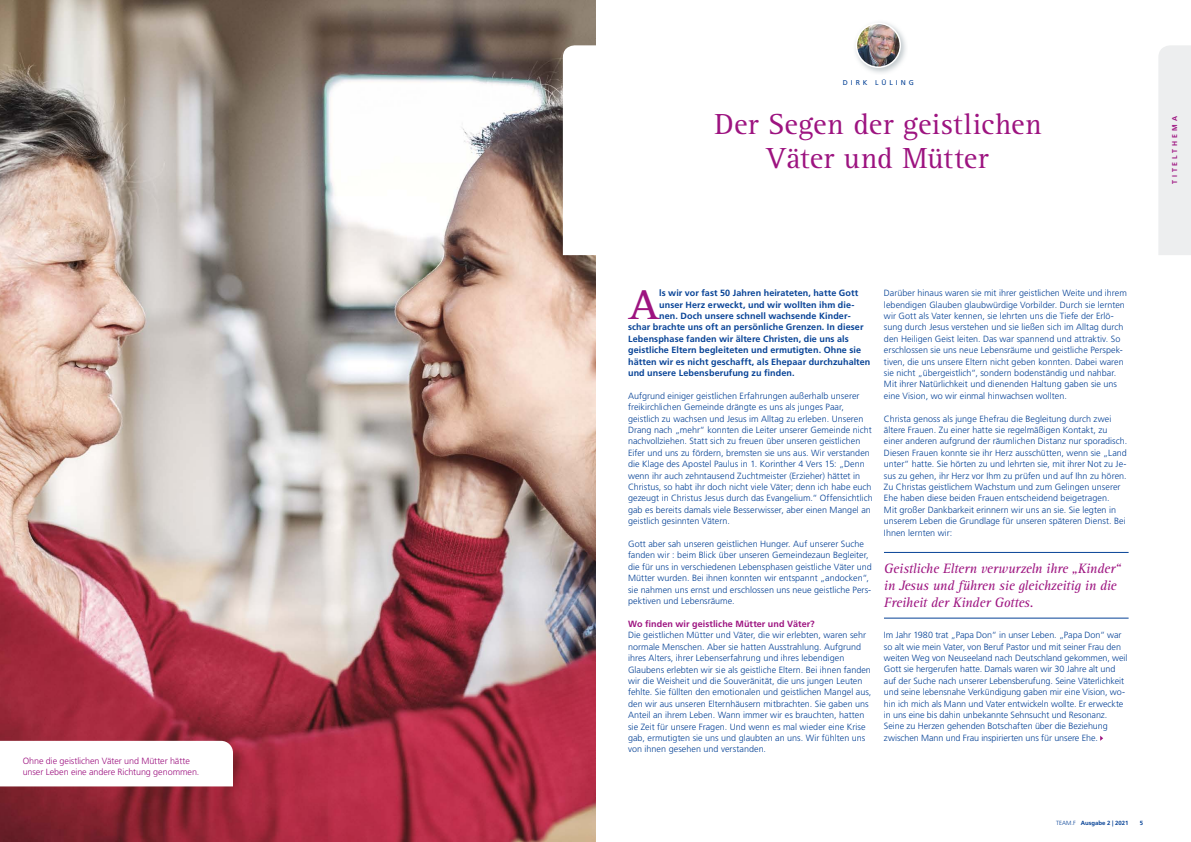
<style>
.page{position:relative;width:1191px;height:842px;background:#fff}
.page>*{position:absolute;margin:0;border:0;box-sizing:border-box;transform-origin:0 0}
.t1{font:700 43.2px "Rotis Serif Std";color:#9d1380}
.t2{font:30px/33px "Rotis Serif Std";letter-spacing:.01em;color:#9d1380;text-align:center}
.t3{font:italic 14px/17px "Rotis Serif Std";letter-spacing:-.02em;color:#9d1380}
.t4{font:300 9px/11.4px "Frutiger LT Std";color:#064296}
.t5{font:700 9px "Frutiger LT Std";letter-spacing:.01em;color:#064296}
.t6{font:300 9px/11.4px "Frutiger LT Std";letter-spacing:-.005em;color:#9d1380}
.t7{font:700 9px "Frutiger LT Std";letter-spacing:.01em;color:#9d1380}
.t8{font:700 7px "Frutiger LT Std";letter-spacing:.425em;color:#9d1380}
.t9{font:7px "Frutiger LT Std";letter-spacing:.42em;color:#064296}
.t10{font:700 6px "Frutiger LT Std";color:#064296}
.s1{font-weight:300}
</style>
<div class="page">
<hr style="left:884px;top:552px;width:244px;height:1px;background:#064296">
<hr style="left:884px;top:618px;width:244px;height:1px;background:#064296">
<svg style="left:1100px;top:736px;width:3px;height:5px"></svg>
<div style="left:1158px;top:45px;width:33px;height:210px;background:#edeeef"></div>
<div style="left:852px;top:19px;width:56px;height:56px;background:#a5b0b5;opacity:.7"></div>
<img style="left:856px;top:23px;width:44px;height:44px;border-radius:22px">
<div style="left:855px;top:23px;width:46px;height:45px;border:2px solid #fff;border-radius:50%"></div>
<img style="left:0;top:0;width:595px;height:842px">
<svg style="left:0;top:741px;width:233px;height:45px"></svg>
<svg style="left:563px;top:45px;width:33px;height:210px"></svg>
<p class="t6" style="left:23px;top:755px;width:178px">Ohne die geistlichen Väter und Mütter hätte unser Leben eine andere Richtung genommen.</p>
<p class="t9" style="left:843px;top:78px;width:73px">DIRK LÜLING</p>
<h2 class="t2" style="left:714px;top:109px;width:329px">Der Segen der geistlichen<br>Väter und Mütter</h2>
<p class="t8" style="left:1170px;top:184px;width:69px;rotate:-90deg">TITELTHEMA</p>
<h1 class="t1" style="left:628px;top:279px;width:32px">A</h1>
<p class="t5" style="left:659px;top:288px;width:201px">ls wir vor fast 50 Jahren heirateten, hatte Gott</p>
<p class="t5" style="left:659px;top:299px;width:197px">unser Herz erweckt, und wir wollten ihm die-</p>
<p class="t5" style="left:659px;top:311px;width:193px">nen. Doch unsere schnell wachsende Kinder-</p>
<p class="t5" style="left:628px;top:322px;width:237px">schar brachte uns oft an persönliche Grenzen. In dieser</p>
<p class="t5" style="left:628px;top:333px;width:222px">Lebensphase fanden wir ältere Christen, die uns als</p>
<p class="t5" style="left:628px;top:345px;width:234px">geistliche Eltern begleiteten und ermutigten. Ohne sie</p>
<p class="t5" style="left:628px;top:356px;width:244px">hätten wir es nicht geschafft, als Ehepaar durchzuhalten</p>
<p class="t5" style="left:628px;top:368px;width:168px">und unsere Lebensberufung zu finden.</p>
<p class="t4" style="left:628px;top:390px;width:246px">Aufgrund einiger geistlichen Erfahrungen außerhalb unserer freikirchlichen Gemeinde drängte es uns als junges Paar, geistlich zu wachsen und Jesus im Alltag zu erleben. Unseren Drang nach „mehr“ konnten die Leiter unserer Gemeinde nicht nachvollziehen. Statt sich zu freuen über unseren geistlichen Eifer und uns zu fördern, bremsten sie uns aus. Wir verstanden die Klage des Apostel Paulus in 1. Korinther 4 Vers 15: „Denn wenn ihr auch zehntausend Zuchtmeister (Erzieher) hättet in Christus, so habt ihr doch nicht viele Väter; denn ich habe euch gezeugt in Christus Jesus durch das Evangelium.“ Offensichtlich gab es bereits damals viele Besserwisser, aber einen Mangel an geistlich gesinnten Vätern.</p>
<p class="t4" style="left:628px;top:538px;width:245px">Gott aber sah unseren geistlichen Hunger. Auf unserer Suche fanden wir : beim Blick über unseren Gemeindezaun Begleiter, die für uns in verschiedenen Lebensphasen geistliche Väter und Mütter wurden. Bei ihnen konnten wir entspannt „andocken“, sie nahmen uns ernst und erschlossen uns neue geistliche Pers&shy;pektiven und Lebensräume.</p>
<p class="t7" style="left:628px;top:618px;width:188px">Wo finden wir geistliche Mütter und Väter?</p>
<p class="t4" style="left:628px;top:630px;width:245px">Die geistlichen Mütter und Väter, die wir erlebten, waren sehr normale Menschen. Aber sie hatten Ausstrahlung. Aufgrund ihres Alters, ihrer Lebenserfahrung und ihres lebendigen Glaubens erlebten wir sie als geistliche Eltern. Bei ihnen fanden wir die Weisheit und die Souveränität, die uns jungen Leuten fehlte. Sie füllten den emotionalen und geistlichen Mangel aus, den wir aus unseren Elternhäusern mitbrachten. Sie gaben uns Anteil an ihrem Leben. Wann immer wir es brauchten, hatten sie Zeit für unsere Fragen. Und wenn es mal wieder eine Krise gab, ermutigten sie uns und glaubten an uns. Wir fühlten uns von ihnen gesehen und verstanden.</p>
<p class="t4" style="left:884px;top:287px;width:244px">Darüber hinaus waren sie mit ihrer geistlichen Weite und ihrem lebendigen Glauben glaubwürdige Vorbilder. Durch sie lernten wir Gott als Vater kennen, sie lehrten uns die Tiefe der Erlö&shy;sung durch Jesus verstehen und sie ließen sich im Alltag durch den Heiligen Geist leiten. Das war spannend und attraktiv. So erschlossen sie uns neue Lebensräume und geistliche Perspek&shy;tiven, die uns unsere Eltern nicht geben konnten. Dabei waren sie nicht „übergeistlich“, sondern bodenständig und nahbar.<br>Mit ihrer Natürlichkeit und dienenden Haltung gaben sie uns eine Vision, wo wir einmal hinwachsen wollten.</p>
<p class="t4" style="left:884px;top:413px;width:245px">Christa genoss als junge Ehefrau die Begleitung durch zwei ältere Frauen. Zu einer hatte sie regelmäßigen Kontakt, zu einer anderen aufgrund der räumlichen Distanz nur sporadisch.<br>Diesen Frauen konnte sie ihr Herz ausschütten, wenn sie „Land unter“ hatte. Sie hörten zu und lehrten sie, mit ihrer Not zu Je&shy;sus zu gehen, ihr Herz vor Ihm zu prüfen und auf Ihn zu hören.<br>Zu Christas geistlichem Wachstum und zum Gelingen unserer Ehe haben diese beiden Frauen entscheidend beigetragen.<br>Mit großer Dankbarkeit erinnern wir uns an sie. Sie legten in unserem Leben die Grundlage für unseren späteren Dienst. Bei Ihnen lernten wir:</p>
<h3 class="t3" style="left:884px;top:560px;width:238px">Geistliche Eltern verwurzeln ihre „Kinder“ in Jesus und führen sie gleichzeitig in die<br>Freiheit der Kinder Gottes.</h3>
<p class="t4" style="left:884px;top:629px;width:245px">Im Jahr 1980 trat „Papa Don“ in unser Leben. „Papa Don“ war so alt wie mein Vater, von Beruf Pastor und mit seiner Frau den weiten Weg von Neuseeland nach Deutschland gekommen, weil Gott sie hergerufen hatte. Damals waren wir 30 Jahre alt und auf der Suche nach unserer Lebensberufung. Seine Väterlichkeit und seine lebensnahe Verkündigung gaben mir eine Vision, wo&shy;hin ich mich als Mann und Vater entwickeln wollte. Er erweckte in uns eine bis dahin unbekannte Sehnsucht und Resonanz.<br>Seine zu Herzen gehenden Botschaften über die Beziehung zwischen Mann und Frau inspirierten uns für unsere Ehe.</p>
<p class="t10" style="left:1056px;top:819px;width:74px"><span class="s1">TEAM.F</span> Ausgabe 2 | 2021</p>
<p class="t10" style="left:1140px;top:819px;width:5px">5</p>
</div>
